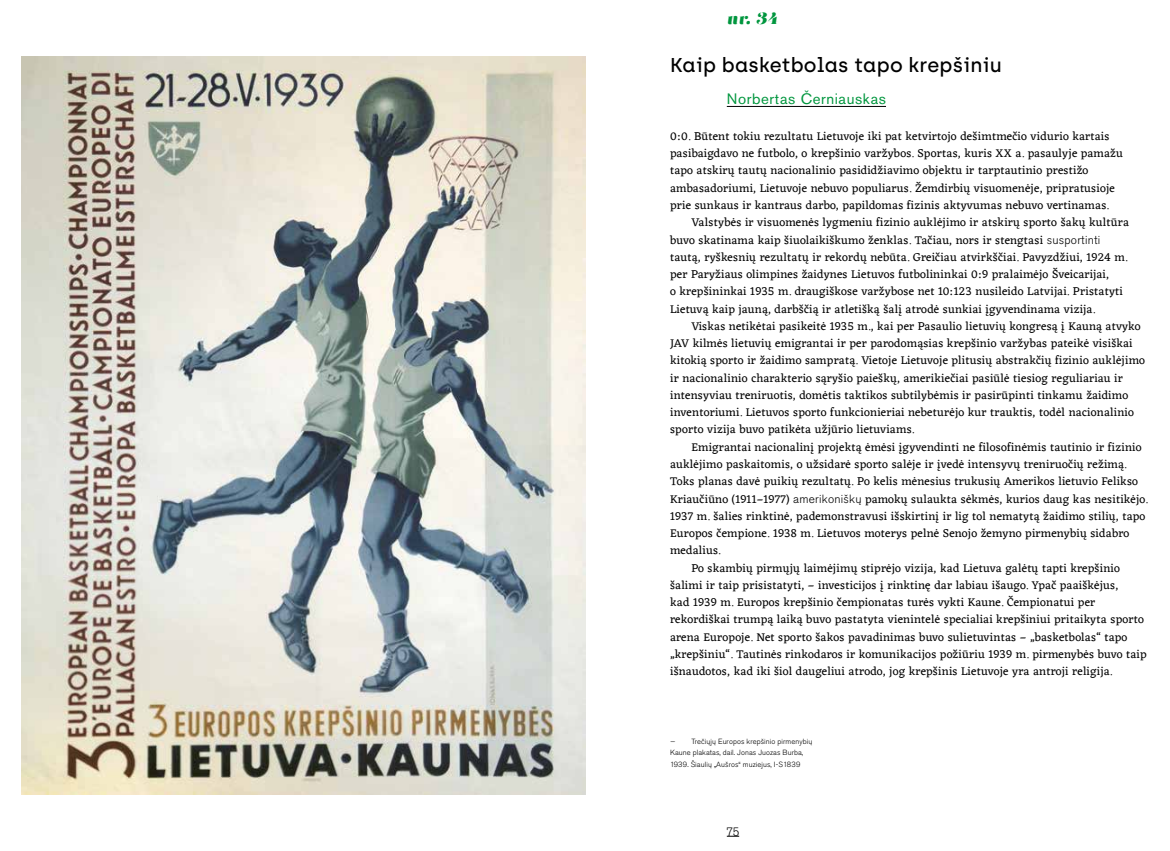
<style>
.page{position:relative;width:1170px;height:851px;background:#fff}
.page>*{position:absolute;margin:0;border:0;box-sizing:border-box;transform-origin:0 0}
.t1{font:500 20px "Archia";letter-spacing:.01em;color:#000}
.t2{font:16.25px "Salome Fine Italic 0 wt";color:#00963e}
.t3{font:15px "Akzidenz Grotesk Pro";letter-spacing:.04em;color:#00963e}
.t4{font:300 12.5px "Akzidenz Grotesk Pro";color:#000}
.t5{font:11.88px/17.2px "Eczar";letter-spacing:.02em;color:#000}
.t6{font:300 7.5px/11.2px "Akzidenz Grotesk Pro";letter-spacing:.01em;color:#000}
.s1{font-family:"Akzidenz Grotesk Pro";font-weight:300}
</style>
<div class="page">
<img style="left:22px;top:57px;width:563px;height:737px">
<hr style="left:726px;top:106px;width:159px;height:1px;background:#000">
<svg style="left:726px;top:835px;width:13px;height:1px"></svg>
<h2 class="t2" style="left:726px;top:8px;width:52px">nr. 34</h2>
<h1 class="t1" style="left:670px;top:53px;width:333px">Kaip basketbolas tapo krepšiniu</h1>
<p class="t3" style="left:726px;top:89px;width:161px">Norbertas Černiauskas</p>
<p class="t5" style="left:670px;top:128px;width:454px">0:0. Būtent tokiu rezultatu Lietuvoje iki pat ketvirtojo dešimtmečio vidurio kartais pasibaigdavo ne futbolo, o krepšinio varžybos. Sportas, kuris XX a. pasaulyje pamažu tapo atskirų tautų nacionalinio pasididžiavimo objektu ir tarptautinio prestižo ambasadoriumi, Lietuvoje nebuvo populiarus. Žemdirbių visuomenėje, pripratusioje prie sunkaus ir kantraus darbo, papildomas fizinis aktyvumas nebuvo vertinamas.</p>
<p class="t5" style="left:670px;top:214px;width:460px;text-indent:21px">Valstybės ir visuomenės lygmeniu fizinio auklėjimo ir atskirų sporto šakų kultūra buvo skatinama kaip šiuolaikiškumo ženklas. Tačiau, nors ir stengtasi <span class="s1">susportinti </span>tautą, ryškesnių rezultatų ir rekordų nebūta. Greičiau atvirkščiai. Pavyzdžiui, 1924 m. per Paryžiaus olimpines žaidynes Lietuvos futbolininkai 0:9 pralaimėjo Šveicarijai,<br>o krepšininkai 1935 m. draugiškose varžybose net 10:123 nusileido Latvijai. Pristatyti Lietuvą kaip jauną, darbščią ir atletišką šalį atrodė sunkiai įgyvendinama vizija.</p>
<p class="t5" style="left:670px;top:318px;width:476px;text-indent:21px">Viskas netikėtai pasikeitė 1935 m., kai per Pasaulio lietuvių kongresą į Kauną atvyko JAV kilmės lietuvių emigrantai ir per parodomąsias krepšinio varžybas pateikė visiškai kitokią sporto ir žaidimo sampratą. Vietoje Lietuvoje plitusių abstrakčių fizinio auklėjimo ir nacionalinio charakterio sąryšio paieškų, amerikiečiai pasiūlė tiesiog reguliariau ir intensyviau treniruotis, domėtis taktikos subtilybėmis ir pasirūpinti tinkamu žaidimo inventoriumi. Lietuvos sporto funkcionieriai nebeturėjo kur trauktis, todėl nacionalinio sporto vizija buvo patikėta užjūrio lietuviams.</p>
<p class="t5" style="left:691px;top:439px;width:452px">Emigrantai nacionalinį projektą ėmėsi įgyvendinti ne filosofinėmis tautinio ir fizinio</p>
<p class="t5" style="left:670px;top:456px;width:458px">auklėjimo paskaitomis, o užsidarė sporto salėje ir įvedė intensyvų treniruočių režimą.</p>
<p class="t5" style="left:670px;top:473px;width:469px">Toks planas davė puikių rezultatų. Po kelis mėnesius trukusių Amerikos lietuvio Felikso</p>
<p class="t5" style="left:670px;top:490px;width:479px">Kriaučiūno (1911–1977) <span class="s1">amerikoniškų</span> pamokų sulaukta sėkmės, kurios daug kas nesitikėjo.</p>
<p class="t5" style="left:670px;top:508px;width:477px">1937 m. šalies rinktinė, pademonstravusi išskirtinį ir lig tol nematytą žaidimo stilių, tapo</p>
<p class="t5" style="left:670px;top:525px;width:461px">Europos čempione. 1938 m. Lietuvos moterys pelnė Senojo žemyno pirmenybių sidabro</p>
<p class="t5" style="left:670px;top:542px;width:52px">medalius.</p>
<p class="t5" style="left:691px;top:559px;width:430px">Po skambių pirmųjų laimėjimų stiprėjo vizija, kad Lietuva galėtų tapti krepšinio</p>
<p class="t5" style="left:670px;top:577px;width:449px">šalimi ir taip prisistatyti, – investicijos į rinktinę dar labiau išaugo. Ypač paaiškėjus,</p>
<p class="t5" style="left:670px;top:594px;width:426px">kad 1939 m. Europos krepšinio čempionatas turės vykti Kaune. Čempionatui per</p>
<p class="t5" style="left:670px;top:611px;width:475px">rekordiškai trumpą laiką buvo pastatyta vienintelė specialiai krepšiniui pritaikyta sporto</p>
<p class="t5" style="left:670px;top:628px;width:459px">arena Europoje. Net sporto šakos pavadinimas buvo sulietuvintas – „basketbolas“ tapo</p>
<p class="t5" style="left:670px;top:646px;width:478px">„krepšiniu“. Tautinės rinkodaros ir komunikacijos požiūriu 1939 m. pirmenybės buvo taip</p>
<p class="t5" style="left:670px;top:663px;width:443px">išnaudotos, kad iki šiol daugeliui atrodo, jog krepšinis Lietuvoje yra antroji religija.</p>
<p class="t6" style="left:670px;top:735px;width:144px;text-indent:21px">Trečiųjų Europos krepšinio pirmenybių<br>Kaune plakatas, dail. Jonas Juozas Burba,<br>1939. Šiaulių „Aušros“ muziejus, I-S1839</p>
<p class="t6" style="left:670px;top:735px;width:7px">−</p>
<p class="t4" style="left:726px;top:821px;width:14px">75</p>
</div>
